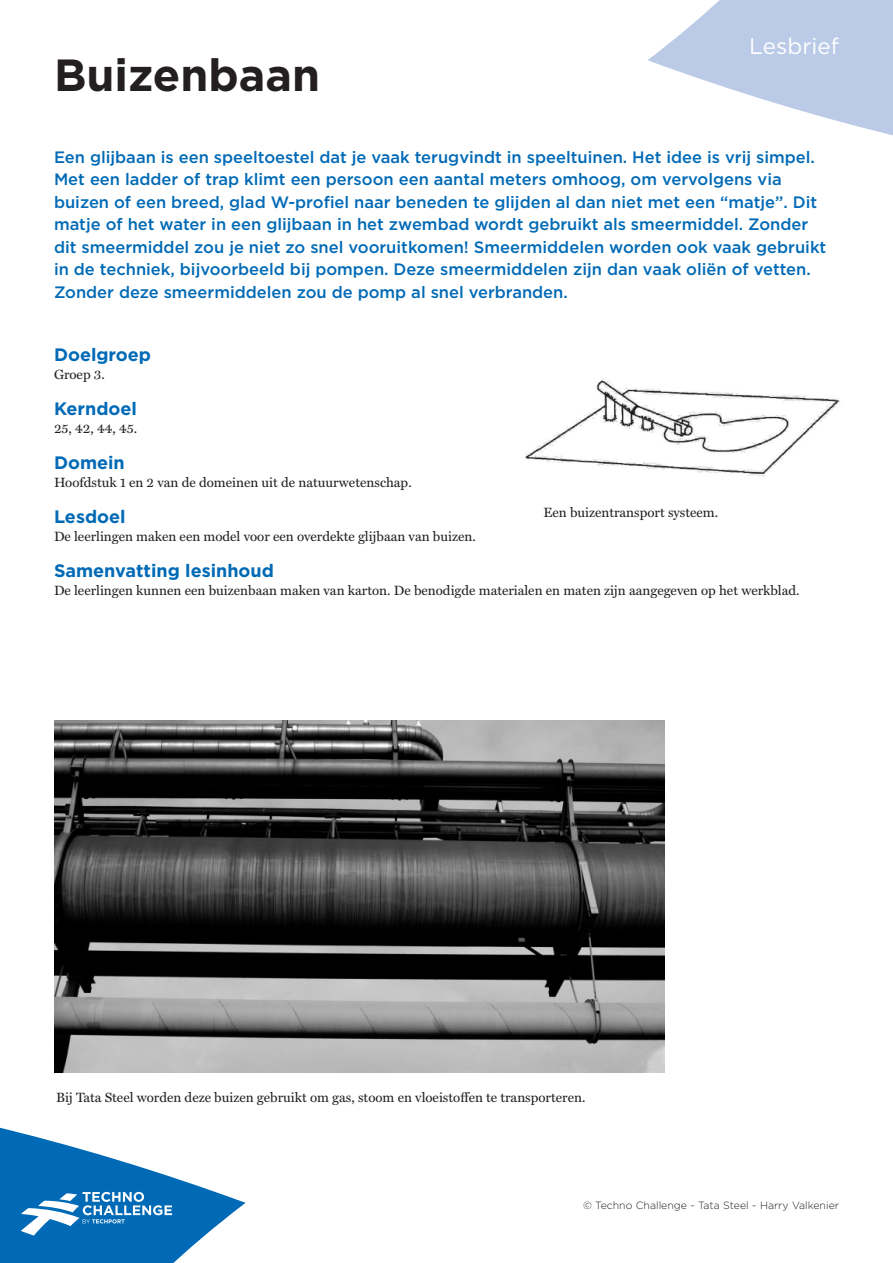
<style>
.page{position:relative;width:893px;height:1263px;background:#fff}
.page>*{position:absolute;margin:0;border:0;box-sizing:border-box;transform-origin:0 0}
.Hoofdkop{font:700 45px "Gotham HTF";color:#231f20}
.t1{font:22.5px "Gotham HTF";color:#fff}
.KOP{font:700 18px "Gotham HTF";color:#016ab6}
.INTRO{font:500 16.5px/22.5px "Gotham HTF";color:#016ab6}
.BODY{font:13.5px "Miller Text";color:#231f20}
.t2{font:300 10.5px "Gotham HTF";color:#231f20}
</style>
<div class="page">
<svg style="left:0;top:1127px;width:246px;height:136px"></svg>
<svg style="left:648px;top:0;width:245px;height:136px"></svg>
<img style="left:54px;top:721px;width:610px;height:352px">
<img style="left:525px;top:379px;width:315px;height:98px">
<p class="Hoofdkop" style="left:54px;top:49px;width:268px">Buizenbaan</p>
<h2 class="t1" style="left:749px;top:34px;width:91px">Lesbrief</h2>
<p class="INTRO" style="left:54px;top:145px;width:774px">Een glijbaan is een speeltoestel dat je vaak terugvindt in speeltuinen. Het idee is vrij simpel.<br>Met een ladder of trap klimt een persoon een aantal meters omhoog, om vervolgens via buizen of een breed, glad W-profiel naar beneden te glijden al dan niet met een “matje”. Dit matje of het water in een glijbaan in het zwembad wordt gebruikt als smeermiddel. Zonder dit smeermiddel zou je niet zo snel vooruitkomen! Smeermiddelen worden ook vaak gebruikt in de techniek, bijvoorbeeld bij pompen. Deze smeermiddelen zijn dan vaak oliën of vetten.<br>Zonder deze smeermiddelen zou de pomp al snel verbranden.</p>
<p class="KOP" style="left:54px;top:344px;width:99px">Doelgroep</p>
<p class="BODY" style="left:54px;top:366px;width:52px">Groep 3.</p>
<p class="KOP" style="left:54px;top:398px;width:84px">Kerndoel</p>
<p class="BODY" style="left:54px;top:420px;width:85px">25, 42, 44, 45.</p>
<p class="KOP" style="left:54px;top:452px;width:72px">Domein</p>
<p class="BODY" style="left:54px;top:474px;width:359px">Hoofdstuk 1 en 2 van de domeinen uit de natuurwetenschap.</p>
<p class="KOP" style="left:54px;top:506px;width:73px">Lesdoel</p>
<p class="BODY" style="left:54px;top:528px;width:423px">De leerlingen maken een model voor een overdekte glijbaan van buizen.</p>
<p class="KOP" style="left:54px;top:560px;width:221px">Samenvatting lesinhoud</p>
<p class="BODY" style="left:54px;top:582px;width:747px">De leerlingen kunnen een buizenbaan maken van karton. De benodigde materialen en maten zijn aangegeven op het werkblad.</p>
<p class="BODY" style="left:543px;top:504px;width:176px">Een buizentransport systeem.</p>
<p class="BODY" style="left:56px;top:1090px;width:531px">Bij Tata Steel worden deze buizen gebruikt om gas, stoom en vloeistoffen te transporteren.</p>
<p class="t2" style="left:583px;top:1199px;width:257px">© Techno Challenge - Tata Steel - Harry Valkenier</p>
</div>
